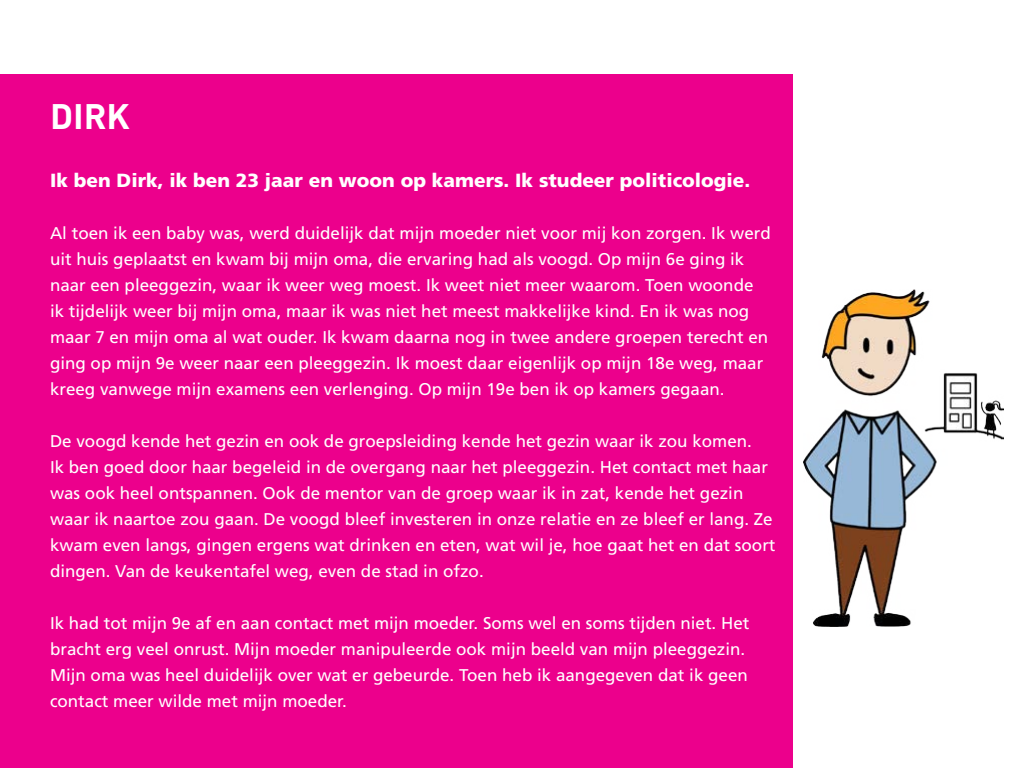
<style>
.page{position:relative;width:1024px;height:768px;background:#fff}
.page>*{position:absolute;margin:0;border:0;box-sizing:border-box;transform-origin:0 0}
.t1{font:700 35px "DIN";color:#fff}
.t2{font:900 19px "Frutiger";color:#fff}
.t3{font:17px/26px "Frutiger";color:#fff}
</style>
<div class="page">
<div style="left:0;top:74px;width:793px;height:694px;background:#ec008c"></div>
<img style="left:803px;top:289px;width:200px;height:337px">
<h1 class="t1" style="left:50px;top:94px;width:81px">DIRK</h1>
<p class="t2" style="left:50px;top:169px;width:702px">Ik ben Dirk, ik ben 23 jaar en woon op kamers. Ik studeer politicologie.</p>
<p class="t3" style="left:50px;top:220px;width:722px">Al toen ik een baby was, werd duidelijk dat mijn moeder niet voor mij kon zorgen. Ik werd uit huis geplaatst en kwam bij mijn oma, die ervaring had als voogd. Op mijn 6e ging ik naar een pleeggezin, waar ik weer weg moest. Ik weet niet meer waarom. Toen woonde ik tijdelijk weer bij mijn oma, maar ik was niet het meest makkelijke kind. En ik was nog maar 7 en mijn oma al wat ouder. Ik kwam daarna nog in twee andere groepen terecht en ging op mijn 9e weer naar een pleeggezin. Ik moest daar eigenlijk op mijn 18e weg, maar kreeg vanwege mijn examens een verlenging. Op mijn 19e ben ik op kamers gegaan.</p>
<p class="t3" style="left:50px;top:428px;width:727px">De voogd kende het gezin en ook de groepsleiding kende het gezin waar ik zou komen.<br>Ik ben goed door haar begeleid in de overgang naar het pleeggezin. Het contact met haar was ook heel ontspannen. Ook de mentor van de groep waar ik in zat, kende het gezin waar ik naartoe zou gaan. De voogd bleef investeren in onze relatie en ze bleef er lang. Ze kwam even langs, gingen ergens wat drinken en eten, wat wil je, hoe gaat het en dat soort dingen. Van de keukentafel weg, even de stad in ofzo.</p>
<p class="t3" style="left:50px;top:610px;width:701px">Ik had tot mijn 9e af en aan contact met mijn moeder. Soms wel en soms tijden niet. Het bracht erg veel onrust. Mijn moeder manipuleerde ook mijn beeld van mijn pleeggezin.<br>Mijn oma was heel duidelijk over wat er gebeurde. Toen heb ik aangegeven dat ik geen contact meer wilde met mijn moeder.</p>
</div>
